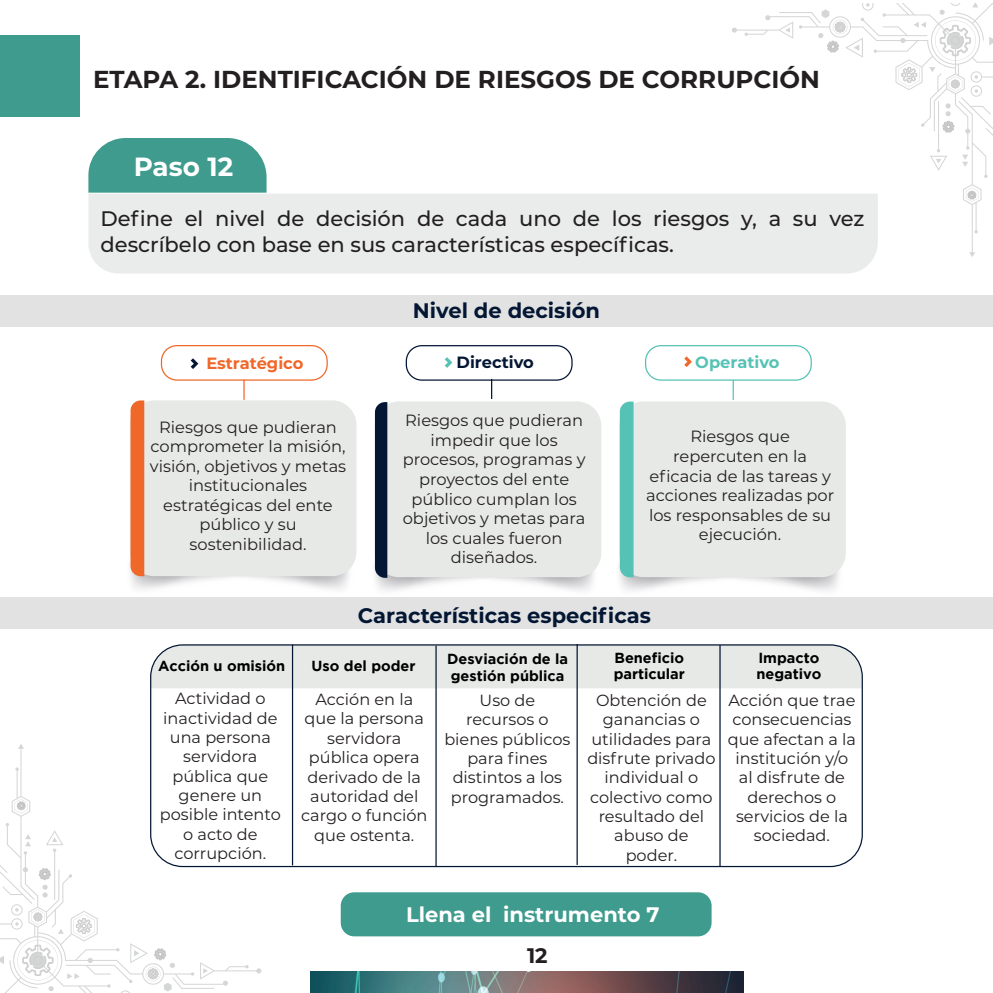
<style>
.page{position:relative;width:993px;height:993px;background:#fff}
.page>*{position:absolute;margin:0;border:0;box-sizing:border-box;transform-origin:0 0}
.t1{font:700 26.25px "Montserrat";color:#fff}
.t2{font:700 24.5px "Montserrat";color:#231f20}
.t3{font:500 21px/26.6px "Montserrat";color:#231f20}
.t4{font:700 21px "Montserrat";color:#031634}
.t5{font:700 21px "Montserrat";color:#fff}
.t6{font:700 21px "Montserrat";color:#231f20}
.t7{font:16.28px/19.4px "Montserrat";color:#231f20;text-align:center}
.t8{font:700 16.28px "Montserrat";color:#f06829}
.t9{font:700 16.28px "Montserrat";color:#031634}
.t10{font:700 16.28px "Montserrat";color:#56c2b5}
.t11{font:16.1px/19.4px "Montserrat";color:#231f20;text-align:center}
.t12{font:700 14.53px/16.6px "Gotham";color:#000001}
</style>
<div class="page">
<div style="left:0;top:597px;width:992px;height:32px;background:#e1e2e1"></div>
<div style="left:0;top:295px;width:992px;height:32px;background:#e1e2e1"></div>
<svg style="left:732px;top:3px;width:260px;height:254px"></svg>
<svg style="left:0;top:744px;width:261px;height:248px"></svg>
<div style="left:88px;top:193px;width:789px;height:80px;background:#e9ecea"></div>
<svg style="left:88px;top:138px;width:178px;height:54px;background:#4ba194"></svg>
<img style="left:310px;top:971px;width:433px;height:21px">
<div style="left:0;top:35px;width:80px;height:81px;background:#3f9b8d"></div>
<div style="left:340px;top:892px;width:371px;height:44px;background:#3f9b8d;border-radius:14px"></div>
<img style="left:793px;top:499px;width:53px;height:92px">
<div style="left:619px;top:401px;width:226px;height:176px;background:#e7e9e7;border-radius:24px"></div>
<img style="left:549px;top:499px;width:108px;height:95px">
<div style="left:374px;top:401px;width:227px;height:176px;background:#e7e9e7;border-radius:24px"></div>
<img style="left:304px;top:497px;width:108px;height:97px">
<div style="left:130px;top:400px;width:226px;height:176px;background:#e7e9e7;border-radius:24px"></div>
<svg style="left:190px;top:358px;width:8px;height:11px"></svg>
<svg style="left:444px;top:357px;width:8px;height:11px"></svg>
<svg style="left:684px;top:356px;width:7px;height:11px"></svg>
<svg style="left:130px;top:400px;width:14px;height:176px;background:#ef6f34"></svg>
<div style="left:161px;top:345px;width:166px;height:35px;border:1px solid #f06829;border-radius:15px"></div>
<div style="left:405px;top:345px;width:167px;height:35px;border:1px solid #031634;border-radius:15px"></div>
<div style="left:644px;top:345px;width:167px;height:35px;border:1px solid #56c2b5;border-radius:15px"></div>
<div style="left:375px;top:402px;width:12px;height:175px;background:#031634"></div>
<svg style="left:619px;top:401px;width:14px;height:176px;background:#62c5b9"></svg>
<svg style="left:243px;top:379px;width:1px;height:21px"></svg>
<svg style="left:732px;top:379px;width:1px;height:21px"></svg>
<svg style="left:491px;top:379px;width:1px;height:20px"></svg>
<div style="left:152px;top:645px;width:709px;height:43px;background:#e7e9e7"></div>
<div style="left:150px;top:644px;width:712px;height:222px;border:1px solid #031634;border-radius:32px"></div>
<hr style="left:292px;top:644px;width:1px;height:221px;background:#031634">
<hr style="left:435px;top:645px;width:1px;height:221px;background:#031634">
<hr style="left:576px;top:643px;width:1px;height:221px;background:#031634">
<hr style="left:719px;top:645px;width:1px;height:220px;background:#031634">
<h2 class="t2" style="left:93px;top:62px;width:728px">ETAPA 2. IDENTIFICACIÓN DE RIESGOS DE CORRUPCIÓN</h2>
<h1 class="t1" style="left:134px;top:148px;width:101px">Paso 12</h1>
<h3 class="t3" style="left:100px;top:204px;width:765px">Define el nivel de decisión de cada uno de los riesgos y, a su vez descríbelo con base en sus características específicas.</h3>
<h3 class="t4" style="left:412px;top:295px;width:189px">Nivel de decisión</h3>
<p class="t8" style="left:206px;top:351px;width:98px">Estratégico</p>
<p class="t9" style="left:456px;top:350px;width:79px">Directivo</p>
<p class="t10" style="left:695px;top:350px;width:86px">Operativo</p>
<p class="t7" style="left:150px;top:416px;width:198px">Riesgos que pudieran comprometer la misión, visión, objetivos y metas institucionales estratégicas del ente público y su sostenibilidad.</p>
<p class="t7" style="left:402px;top:410px;width:184px">Riesgos que pudieran impedir que los procesos, programas y proyectos del ente público cumplan los objetivos y metas para los cuales fueron diseñados.</p>
<p class="t7" style="left:645px;top:426px;width:190px">Riesgos que repercuten en la eficacia de las tareas y acciones realizadas por los responsables de su ejecución.</p>
<h3 class="t4" style="left:358px;top:600px;width:294px">Características especificas</h3>
<p class="t12" style="left:158px;top:657px;width:128px">Acción u omisión</p>
<p class="t12" style="left:311px;top:657px;width:105px">Uso del poder</p>
<p class="t12" style="left:447px;top:650px;width:122px">Desviación de la gestión pública</p>
<p class="t12" style="left:613px;top:648px;width:73px">Beneficio particular</p>
<p class="t12" style="left:756px;top:648px;width:67px">Impacto negativo</p>
<p class="t11" style="left:160px;top:688px;width:122px">Actividad o inactividad de una persona servidora pública que genere un posible intento o acto de corrupción.</p>
<p class="t11" style="left:301px;top:689px;width:128px">Acción en la que la persona servidora pública opera derivado de la autoridad del cargo o función que ostenta.</p>
<p class="t11" style="left:444px;top:689px;width:128px">Uso de recursos o bienes públicos para fines distintos a los programados.</p>
<p class="t11" style="left:587px;top:689px;width:130px">Obtención de ganancias o utilidades para disfrute privado individual o colectivo como resultado del abuso de poder.</p>
<p class="t11" style="left:727px;top:689px;width:130px">Acción que trae consecuencias que afectan a la institución y/o al disfrute de derechos o servicios de la sociedad.</p>
<h3 class="t5" style="left:406px;top:898px;width:255px">Llena el instrumento 7</h3>
<h3 class="t6" style="left:527px;top:940px;width:22px">12</h3>
</div>
